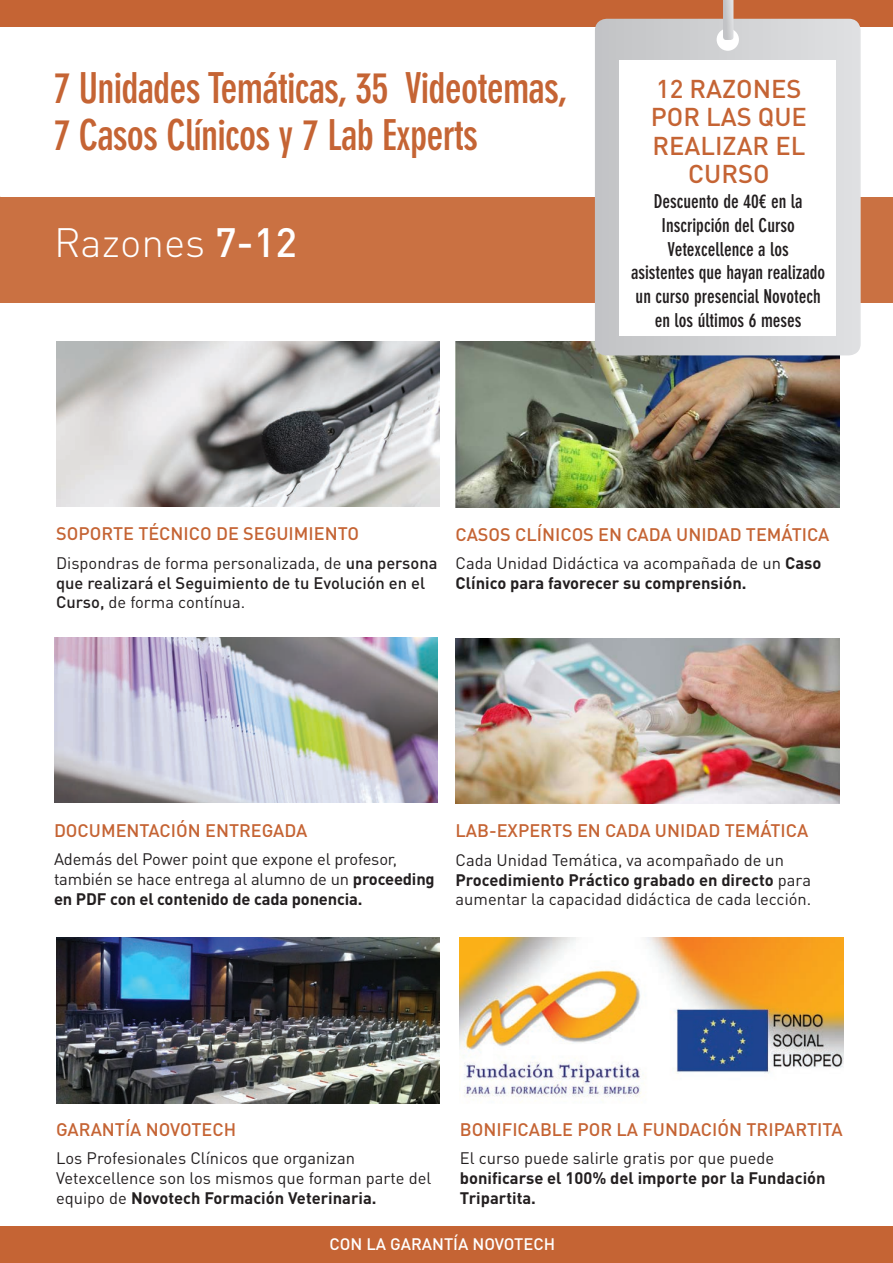
<style>
.page{position:relative;width:893px;height:1263px;background:#fff}
.page>*{position:absolute;margin:0;border:0;box-sizing:border-box;transform-origin:0 0}
.t1{font:700 condensed 42px/46.5px "DIN Neuzeit Grotesk Std";letter-spacing:-.02em;color:#c56434}
.t2{font:300 40.5px "DIN Pro";color:#fff}
.t3{font:500 25.5px/28.5px "DIN Pro";color:#c56434;text-align:center}
.t4{font:700 condensed 18.9px/23.7px "DIN Neuzeit Grotesk Std";color:#231f20;text-align:center}
.t5{font:500 18px "DIN Pro";color:#c56434}
.t6{font:16.5px/19.8px "DIN Pro";color:#231f20}
.t7{font:700 16.5px/19.8px "DIN Pro";color:#231f20}
.t8{font:500 16.5px/19.8px "DIN Pro";color:#231f20}
.t9{font:500 16.5px "DIN Pro";color:#fff}
.s1{font-weight:500}
.s2{font-weight:400}
.s3{font-weight:700}
</style>
<div class="page">
<div style="left:0;top:197px;width:893px;height:106px;background:#ca7142"></div>
<img style="left:56px;top:938px;width:384px;height:165px">
<img style="left:460px;top:938px;width:383px;height:163px">
<img style="left:456px;top:342px;width:383px;height:165px">
<img style="left:56px;top:341px;width:384px;height:166px">
<img style="left:456px;top:638px;width:383px;height:165px">
<img style="left:54px;top:637px;width:383px;height:166px">
<div style="left:0;top:0;width:893px;height:27px;background:#c56434"></div>
<div style="left:0;top:1227px;width:893px;height:36px;background:#c56434"></div>
<svg style="left:595px;top:19px;width:266px;height:336px;background:#d1d2d4"></svg>
<div style="left:620px;top:61px;width:216px;height:275px;background:#fff"></div>
<div style="left:717px;top:28px;width:22px;height:23px;background:#fff;border-radius:50%"></div>
<svg style="left:723px;top:0;width:10px;height:40px"></svg>
<h1 class="t1" style="left:53px;top:66px;width:516px">7 Unidades Temáticas, 35 Videotemas,<br>7 Casos Clínicos y 7 Lab Experts</h1>
<h2 class="t2" style="left:54px;top:215px;width:244px">Razones <span class="s1">7-12</span></h2>
<h3 class="t3" style="left:651px;top:73px;width:158px">12 RAZONES<br>POR LAS QUE<br>REALIZAR EL<br>CURSO</h3>
<p class="t4" style="left:631px;top:190px;width:196px">Descuento de 40€ en la<br>Inscripción del Curso<br>Vetexcellence a los<br>asistentes que hayan realizado un curso presencial Novotech en los últimos 6 meses</p>
<p class="t5" style="left:56px;top:522px;width:304px">SOPORTE TÉCNICO DE SEGUIMIENTO</p>
<p class="t8" style="left:56px;top:552px;width:383px"><span class="s2">Dispondras de forma personalizada, de</span> una persona que realizará el Seguimiento de tu Evolución en el<br>Curso, <span class="s2">de forma contínua.</span></p>
<p class="t5" style="left:456px;top:522px;width:375px">CASOS CLÍNICOS EN CADA UNIDAD TEMÁTICA</p>
<p class="t7" style="left:456px;top:553px;width:367px"><span class="s2">Cada Unidad Didáctica va acompañada de un</span> Caso<br>Clínico para favorecer su comprensión.</p>
<p class="t5" style="left:54px;top:818px;width:255px">DOCUMENTACIÓN ENTREGADA</p>
<p class="t6" style="left:54px;top:848px;width:382px">Además del Power point que expone el profesor, también se hace entrega al alumno de un <span class="s3">proceeding en PDF con el contenido de cada ponencia.</span></p>
<p class="t5" style="left:456px;top:819px;width:354px">LAB-EXPERTS EN CADA UNIDAD TEMÁTICA</p>
<p class="t6" style="left:456px;top:849px;width:357px">Cada Unidad Temática, va acompañado de un<br><span class="s3">Procedimiento Práctico grabado en directo</span> para aumentar la capacidad didáctica de cada lección.</p>
<p class="t5" style="left:56px;top:1117px;width:182px">GARANTÍA NOVOTECH</p>
<p class="t5" style="left:460px;top:1117px;width:384px">BONIFICABLE POR LA FUNDACIÓN TRIPARTITA</p>
<p class="t6" style="left:56px;top:1148px;width:377px">Los Profesionales Clínicos que organizan<br>Vetexcellence son los mismos que forman parte del equipo de <span class="s3">Novotech Formación Veterinaria.</span></p>
<p class="t6" style="left:460px;top:1148px;width:316px">El curso puede salirle gratis por que puede</p>
<p class="t7" style="left:460px;top:1167px;width:367px">bonificarse el 100% del importe por la Fundación<br>Tripartita.</p>
<p class="t9" style="left:329px;top:1233px;width:227px">CON LA GARANTÍA NOVOTECH</p>
</div>
